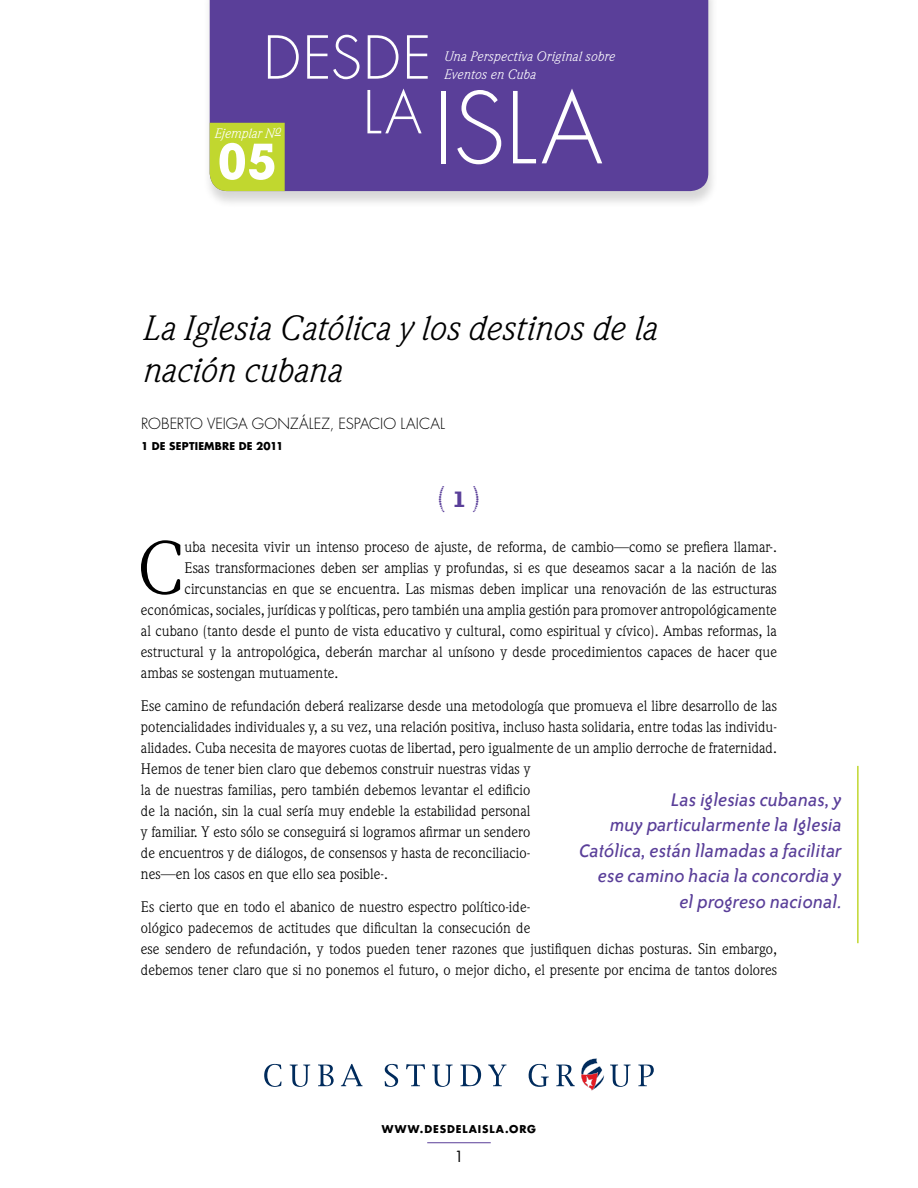
<style>
.page{position:relative;width:918px;height:1188px;background:#fff}
.page>*{position:absolute;margin:0;border:0;box-sizing:border-box;transform-origin:0 0}
.t1{font:300 96.15px "Futura";color:#fff}
.t2{font:73.95px "Weidemann";color:#000}
.t3{font:700 61.8px "Bailey Quad ITC";color:#fff}
.t4{font:300 57.6px "Futura";letter-spacing:.025em;color:#fff}
.t5{font:italic 34.5px/42px "Weidemann";color:#000}
.t6{font:700 27px "Bailey Quad ITC";color:#5a3f99}
.t7{font:italic 21px/25.5px "Bailey Sans ITC";color:#5a3f99;text-align:right}
.t8{font:15px/21px "Weidemann";color:#000}
.t9{font:300 15px "Futura";letter-spacing:.005em;color:#000}
.t10{font:15px "Futura";color:#000}
.t11{font:italic 13.5px/18px "Weidemann";letter-spacing:.01em;color:#fff}
.t12{font:italic 13.5px "Weidemann";letter-spacing:-.01em;color:#fff}
.t13{font:700 10.5px "Futura";letter-spacing:.075em;color:#000}
.t14{font:700 10.5px "Futura";letter-spacing:.015em;color:#000}
</style>
<div class="page">
<div style="left:203px;top:0;width:515px;height:208px;background:#000;opacity:.16"></div>
<div style="left:210px;top:0;width:498px;height:191px;background:#5a3f99"></div>
<div style="left:210px;top:123px;width:75px;height:68px;background:#c1d72f"></div>
<hr style="left:427px;top:1142px;width:64px;height:1px;background:#5a3f99">
<svg style="left:264px;top:1064px;width:18px;height:23px"></svg>
<svg style="left:290px;top:1065px;width:20px;height:22px"></svg>
<svg style="left:318px;top:1065px;width:16px;height:21px"></svg>
<svg style="left:341px;top:1064px;width:22px;height:22px"></svg>
<svg style="left:385px;top:1064px;width:13px;height:23px"></svg>
<svg style="left:406px;top:1064px;width:19px;height:22px"></svg>
<svg style="left:432px;top:1065px;width:21px;height:22px"></svg>
<svg style="left:460px;top:1065px;width:21px;height:21px"></svg>
<svg style="left:488px;top:1065px;width:18px;height:21px"></svg>
<svg style="left:529px;top:1064px;width:20px;height:23px"></svg>
<svg style="left:556px;top:1058px;width:75px;height:33px"></svg>
<svg style="left:638px;top:1065px;width:16px;height:21px"></svg>
<hr style="left:857px;top:766px;width:2px;height:177px;background:#c1d72f">
<h3 class="t4" style="left:263px;top:23px;width:170px">DESDE</h3>
<p class="t11" style="left:444px;top:47px;width:173px">Una Perspectiva Original sobre<br>Eventos en Cuba</p>
<p class="t12" style="left:214px;top:125px;width:68px">Ejemplar N<sup>o</sup></p>
<h3 class="t3" style="left:217px;top:127px;width:63px">05</h3>
<h1 class="t1" style="left:363px;top:70px;width:241px"><sup>LA</sup> ISLA</h1>
<h3 class="t5" style="left:141px;top:307px;width:516px">La Iglesia Católica y los destinos de la nación cubana</h3>
<p class="t9" style="left:141px;top:414px;width:305px">ROBERTO VEIGA GONZÁLEZ, ESPACIO LAICAL</p>
<p class="t14" style="left:141px;top:439px;width:144px">1 DE SEPTIEMBRE DE 2011</p>
<h3 class="t6" style="left:453px;top:484px;width:15px">1</h3>
<h2 class="t2" style="left:137px;top:525px;width:49px">C</h2>
<p class="t8" style="left:185px;top:536px;width:594px">uba necesita vivir un intenso proceso de ajuste, de reforma, de cambio—como se prefiera llamar-.</p>
<p class="t8" style="left:185px;top:557px;width:594px">Esas transformaciones deben ser amplias y profundas, si es que deseamos sacar a la nación de las</p>
<p class="t8" style="left:185px;top:578px;width:594px">circunstancias en que se encuentra. Las mismas deben implicar una renovación de las estructuras</p>
<p class="t8" style="left:141px;top:599px;width:637px">económicas, sociales, jurídicas y políticas, pero también una amplia gestión para promover antropológicamente</p>
<p class="t8" style="left:141px;top:620px;width:637px">al cubano (tanto desde el punto de vista educativo y cultural, como espiritual y cívico). Ambas reformas, la</p>
<p class="t8" style="left:141px;top:641px;width:637px">estructural y la antropológica, deberán marchar al unísono y desde procedimientos capaces de hacer que</p>
<p class="t8" style="left:141px;top:662px;width:199px">ambas se sostengan mutuamente.</p>
<p class="t8" style="left:141px;top:695px;width:638px">Ese camino de refundación deberá realizarse desde una metodología que promueva el libre desarrollo de las potencialidades individuales y, a su vez, una relación positiva, incluso hasta solidaria, entre todas las individu&shy;alidades. Cuba necesita de mayores cuotas de libertad, pero igualmente de un amplio derroche de fraternidad.<br>Hemos de tener bien claro que debemos construir nuestras vidas y<br>la de nuestras familias, pero también debemos levantar el edificio<br>de la nación, sin la cual sería muy endeble la estabilidad personal<br>y familiar. Y esto sólo se conseguirá si logramos afirmar un sendero<br>de encuentros y de diálogos, de consensos y hasta de reconciliacio-<br>nes—en los casos en que ello sea posible-.</p>
<p class="t8" style="left:141px;top:896px;width:638px">Es cierto que en todo el abanico de nuestro espectro político-ide-<br>ológico padecemos de actitudes que dificultan la consecución de<br>ese sendero de refundación, y todos pueden tener razones que justifiquen dichas posturas. Sin embargo, debemos tener claro que si no ponemos el futuro, o mejor dicho, el presente por encima de tantos dolores</p>
<h3 class="t7" style="left:579px;top:787px;width:264px">Las iglesias cubanas, y<br>muy particularmente la Iglesia<br>Católica, están llamadas a facilitar ese camino hacia la concordia y el progreso nacional.</h3>
<p class="t13" style="left:382px;top:1122px;width:156px">WWW.DESDELAISLA.ORG</p>
<p class="t10" style="left:454px;top:1147px;width:11px">1</p>
</div>
